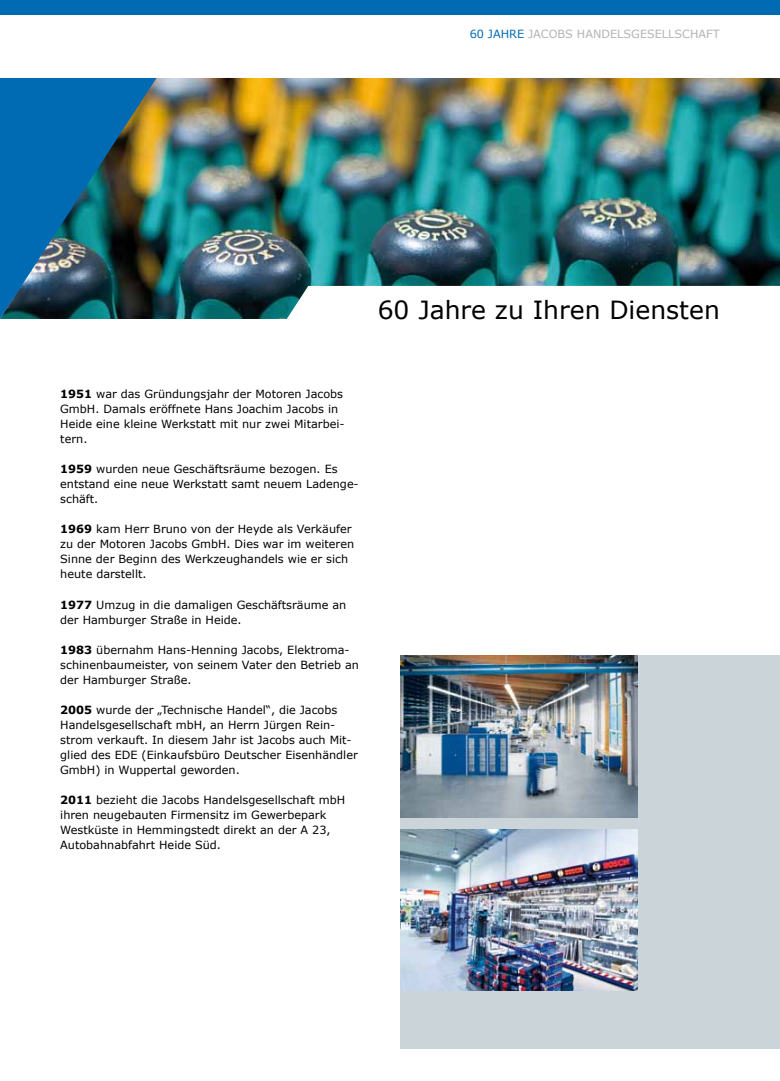
<style>
.page{position:relative;width:780px;height:1081px;background:#fff}
.page>*{position:absolute;margin:0;border:0;box-sizing:border-box;transform-origin:0 0}
.t1{font:25px "Verdana";color:#000}
.t2{font:11.25px/15px "Verdana";color:#000}
.t3{font:11.25px "Verdana";color:#b1b3b4}
.t4{font:11.25px "Verdana";color:#006ab3}
.s1{font-weight:700}
</style>
<div class="page">
<div style="left:400px;top:656px;width:380px;height:393px;background:#cbd4d9"></div>
<div style="left:0;top:0;width:780px;height:14px;background:#006ab3"></div>
<img style="left:0;top:78px;width:780px;height:241px">
<img style="left:400px;top:829px;width:237px;height:161px">
<img style="left:400px;top:656px;width:237px;height:161px">
<p class="t4" style="left:469px;top:27px;width:32px">60 JAHRE</p>
<p class="t3" style="left:528px;top:27px;width:58px">JACOBS HAN</p>
<p class="t3" style="left:601px;top:27px;width:90px">DELSGESELLSCHA</p>
<p class="t3" style="left:706px;top:27px;width:15px">FT</p>
<h1 class="t1" style="left:377px;top:294px;width:343px">60 Jahre zu Ihren Diensten</h1>
<p class="t2" style="left:60px;top:386px;width:286px"><span class="s1">1951</span> war das Gründungsjahr der Motoren Jacobs GmbH . Damals eröffnete Hans Joachim Jacobs in Heide eine kleine Werkstatt mit nur zwei Mitarbei&shy;tern.</p>
<p class="t2" style="left:60px;top:461px;width:300px"><span class="s1">1959</span> wurden neue Geschäftsräume bezogen. Es entstand eine neue Werkstatt samt neuem Ladenge&shy;schäft.</p>
<p class="t2" style="left:60px;top:521px;width:295px"><span class="s1">1969</span> kam Herr Bruno von der Heyde als Verkäufer zu der Motoren Jacobs GmbH . Dies war im weiteren Sinne der Beginn des Werkzeughandels wie er sich heute darstellt.</p>
<p class="t2" style="left:60px;top:596px;width:287px"><span class="s1">1977</span> U mzug in die damaligen Geschäftsräume an der Hamburger Straße in Heide.</p>
<p class="t2" style="left:60px;top:641px;width:300px"><span class="s1">1983</span> übernahm Hans-Henning Jacobs, Elektroma&shy;schinenbaumeister, von seinem Vater den Betrieb an der Hamburger Straße.</p>
<p class="t2" style="left:60px;top:701px;width:299px"><span class="s1">2005</span> wurde der „Technische Handel“, die Jacobs Handelsgesellschaft mbH, an Herrn Jürgen Rein&shy;strom verkauft. In diesem Jahr ist Jacobs auch Mit&shy;glied des EDE (Einkaufsbüro Deutscher Eisenhändler GmbH) in Wuppertal geworden.</p>
<p class="t2" style="left:60px;top:791px;width:284px"><span class="s1">2011</span> bezieht die Jacobs Handelsgesellschaft mbH ihren neugebauten Firmensitz im Gewerbepark Westküste in Hemmingstedt direkt an der A 23, Autobahnabfahrt Heide Süd.</p>
</div>
